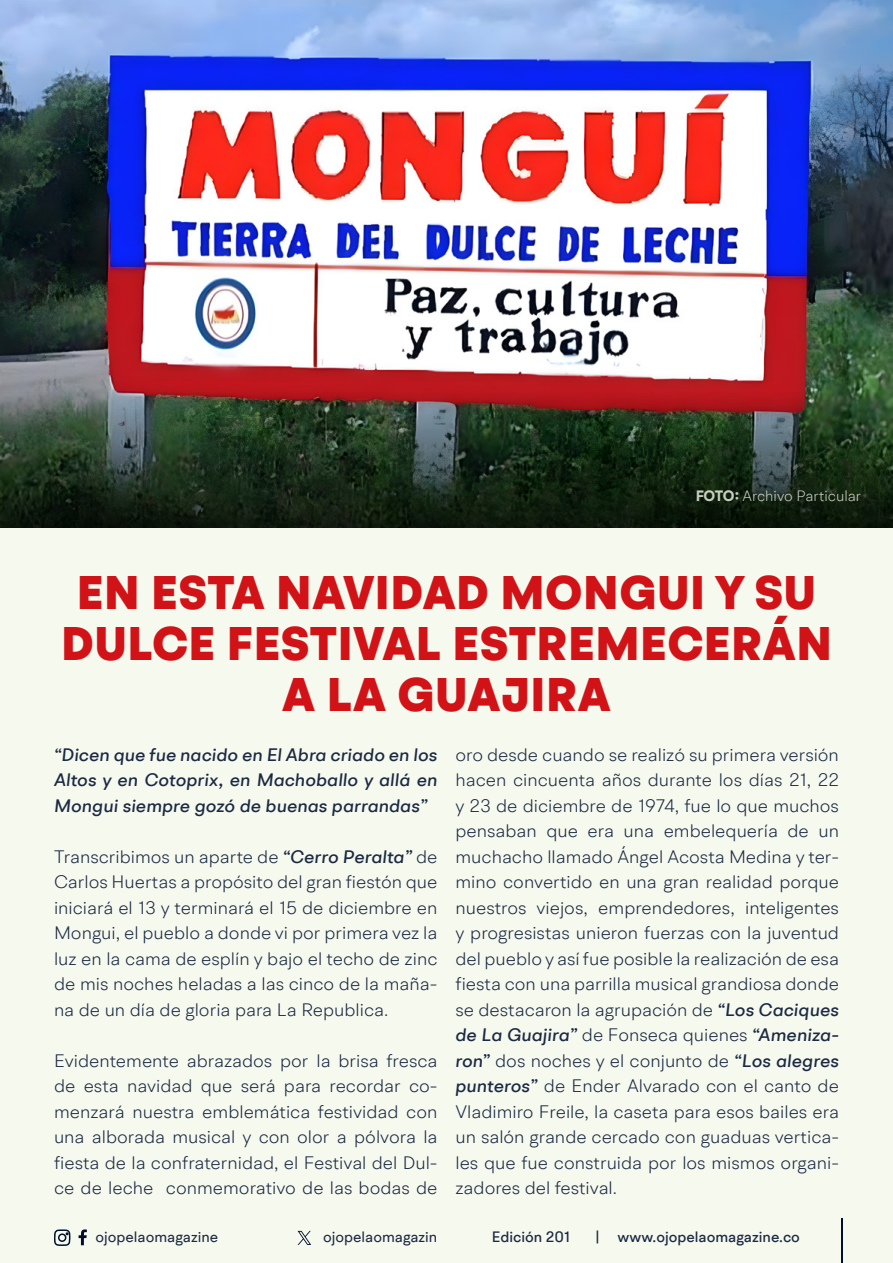
<style>
.page{position:relative;width:893px;height:1263px;background:#f6f9ee}
.page>*{position:absolute;margin:0;border:0;box-sizing:border-box;transform-origin:0 0}
.t1{font:900 48px/51px "BR Hendrix";letter-spacing:.01em;color:#d11217;text-align:center}
.t2{font:300 18px/25.5px "BR Hendrix";color:#1b2943;text-align:justify}
.t3{font:italic 500 18px/25.5px "BR Hendrix";color:#1b2943;text-align:justify}
.t4{font:500 15px "BR Hendrix";color:#1b2943}
.t5{font:15px "BR Hendrix";color:#1b2943}
.t6{font:300 15px "BR Hendrix";color:#f5faed}
.s1{font-weight:700}
.s2{font-weight:500;font-style:italic}
</style>
<div class="page">
<svg style="left:79px;top:1229px;width:8px;height:16px"></svg>
<svg style="left:54px;top:1229px;width:17px;height:17px"></svg>
<hr style="left:841px;top:1219px;width:1px;height:44px;background:#000f2b">
<svg style="left:298px;top:1231px;width:13px;height:14px"></svg>
<img style="left:0;top:0;width:893px;height:391px">
<svg style="left:0;top:391px;width:893px;height:137px;background:#2c3223"></svg>
<p class="t6" style="left:695px;top:487px;width:168px"><span class="s1">FOTO:</span> Archivo Particular</p>
<h1 class="t1" style="left:61px;top:568px;width:772px">EN ESTA NAVIDAD MONGUI Y SU<br>DULCE FESTIVAL ESTREMECERÁN<br>A LA GUAJIRA</h1>
<p class="t3" style="left:54px;top:741px;width:385px">“Dicen que fue nacido en El Abra criado en los Altos y en Cotoprix, en Machoballo y allá en Mongui siempre gozó de buenas parrandas”</p>
<p class="t2" style="left:54px;top:843px;width:385px">Transcribimos un aparte de <span class="s2">“Cerro Peralta”</span> de Carlos Huertas a propósito del gran fiestón que iniciará el 13 y terminará el 15 de diciembre en Mongui, el pueblo a donde vi por primera vez la luz en la cama de esplín y bajo el techo de zinc de mis noches heladas a las cinco de la maña&shy;na de un día de gloria para La Republica.</p>
<p class="t2" style="left:54px;top:1047px;width:385px">Evidentemente abrazados por la brisa fresca de esta navidad que será para recordar co&shy;menzará nuestra emblemática festividad con una alborada musical y con olor a pólvora la fiesta de la confraternidad, el Festival del Dul&shy;ce de leche conmemorativo de las bodas de</p>
<p class="t2" style="left:455px;top:741px;width:385px">oro desde cuando se realizó su primera versión hacen cincuenta años durante los días 21, 22 y 23 de diciembre de 1974, fue lo que muchos pensaban que era una embelequería de un muchacho llamado Ángel Acosta Medina y ter&shy;mino convertido en una gran realidad porque nuestros viejos, emprendedores, inteligentes y progresistas unieron fuerzas con la juventud del pueblo y así fue posible la realización de esa fiesta con una parrilla musical grandiosa donde se destacaron la agrupación de <span class="s2">“Los Caciques de La Guajira”</span> de Fonseca quienes <span class="s2">“Ameniza&shy;ron”</span> dos noches y el conjunto de <span class="s2">“Los alegres punteros”</span> de Ender Alvarado con el canto de Vladimiro Freile, la caseta para esos bailes era un salón grande cercado con guaduas vertica&shy;les que fue construida por los mismos organi&shy;zadores del festival.</p>
<p class="t5" style="left:96px;top:1227px;width:124px">ojopelaomagazine</p>
<p class="t5" style="left:323px;top:1227px;width:116px">ojopelaomagazin</p>
<p class="t4" style="left:492px;top:1227px;width:80px">Edición 201</p>
<p class="t4" style="left:595px;top:1227px;width:206px">| www.ojopelaomagazine.co</p>
</div>
